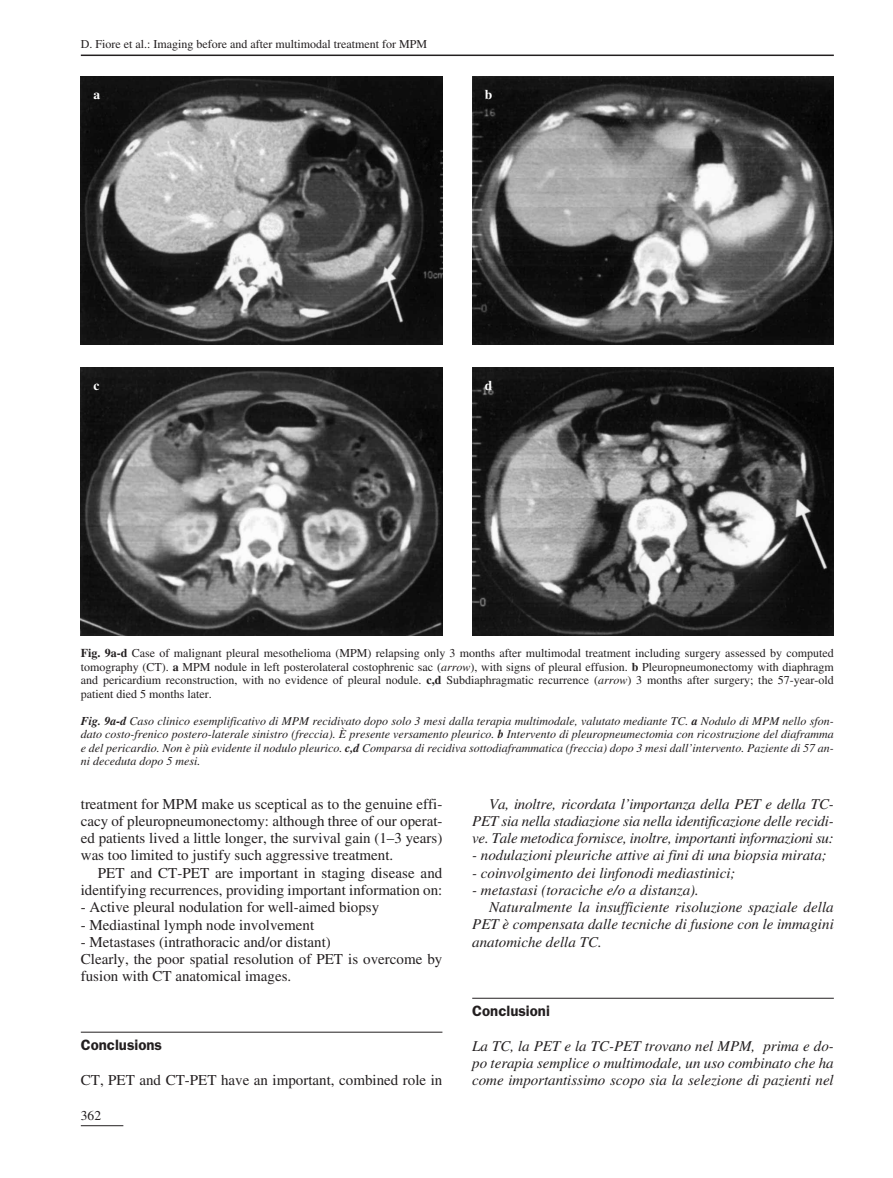
<style>
.page{position:relative;width:893px;height:1178px;background:#fff}
.page>*{position:absolute;margin:0;border:0;box-sizing:border-box;transform-origin:0 0}
.t1{font:italic 15px/17.2px "Times";color:#231f20;text-align:justify}
.t2{font:15px/17.2px "Times";color:#231f20;text-align:justify}
.t3{font:600 15px "Franklin Gothic";color:#231f20}
.t4{font:700 13.5px "Times";color:#fff}
.t5{font:13.5px "Times";color:#231f20}
.t6{font:12px/13.5px "Times";color:#231f20;text-align:justify}
.t7{font:italic 12px/13.5px "Times";color:#231f20;text-align:justify}
.s1{font-weight:700}
.s2{font-style:italic}
</style>
<div class="page">
<hr style="left:81px;top:1125px;width:42px;height:1px;background:#231f20">
<hr style="left:81px;top:55px;width:752px;height:1px;background:#231f20">
<img style="left:81px;top:77px;width:361px;height:267px">
<img style="left:472px;top:77px;width:361px;height:267px">
<img style="left:81px;top:367px;width:361px;height:268px">
<img style="left:472px;top:367px;width:361px;height:268px">
<hr style="left:81px;top:1031px;width:361px;height:1px;background:#231f20">
<hr style="left:472px;top:997px;width:361px;height:1px;background:#231f20">
<p class="t6" style="left:81px;top:39px;width:348px">D. Fiore et al.: Imaging before and after multimodal treatment for MPM</p>
<p class="t4" style="left:94px;top:89px;width:8px">a</p>
<p class="t4" style="left:485px;top:89px;width:9px">b</p>
<p class="t4" style="left:94px;top:380px;width:7px">c</p>
<p class="t4" style="left:485px;top:380px;width:9px">d</p>
<p class="t6" style="left:81px;top:647px;width:754px"><span class="s1">Fig. 9a-d</span> Case of malignant pleural mesothelioma (MPM) relapsing only 3 months after multimodal treatment including surgery assessed by computed tomography (CT). <span class="s1">a</span> MPM nodule in left posterolateral costophrenic sac (<span class="s2">arrow</span>), with signs of pleural effusion. <span class="s1">b</span> Pleuropneumonectomy with diaphragm and pericardium reconstruction, with no evidence of pleural nodule. <span class="s1">c,d</span> Subdiaphragmatic recurrence (<span class="s2">arrow</span>) 3 months after surgery; the 57-year-old patient died 5 months later.</p>
<p class="t7" style="left:81px;top:715px;width:754px"><span class="s1">Fig. 9a-d</span> Caso clinico esemplificativo di MPM recidivato dopo solo 3 mesi dalla terapia multimodale, valutato mediante TC. <span class="s1">a</span> Nodulo di MPM nello sfon&shy;dato costo-frenico postero-laterale sinistro (freccia). È presente versamento pleurico. <span class="s1">b</span> Intervento di pleuropneumectomia con ricostruzione del diaframma e del pericardio. Non è più evidente il nodulo pleurico. <span class="s1">c,d</span> Comparsa di recidiva sottodiaframmatica (freccia) dopo 3 mesi dall’intervento. Paziente di 57 an&shy;ni deceduta dopo 5 mesi.</p>
<p class="t2" style="left:81px;top:796px;width:363px">treatment for MPM make us sceptical as to the genuine effi&shy;cacy of pleuropneumonectomy: although three of our operat&shy;ed patients lived a little longer, the survival gain (1–3 years) was too limited to justify such aggressive treatment.</p>
<p class="t2" style="left:81px;top:865px;width:363px;text-align:right">PET and CT-PET are important in staging disease and identifying recurrences, providing important information on:</p>
<p class="t2" style="left:81px;top:900px;width:300px">- Active pleural nodulation for well-aimed biopsy</p>
<p class="t2" style="left:81px;top:917px;width:235px">- Mediastinal lymph node involvement</p>
<p class="t2" style="left:81px;top:934px;width:363px;text-align:left">- Metastases (intrathoracic and/or distant)<br>Clearly, the poor spatial resolution of PET is overcome by fusion with CT anatomical images.</p>
<p class="t1" style="left:472px;top:796px;width:363px;text-indent:17px">Va, inoltre, ricordata l’importanza della PET e della TC-PET sia nella stadiazione sia nella identificazione delle recidi&shy;ve. Tale metodica fornisce, inoltre, importanti informazioni su:</p>
<p class="t1" style="left:472px;top:848px;width:356px">- nodulazioni pleuriche attive ai fini di una biopsia mirata;</p>
<p class="t1" style="left:472px;top:865px;width:265px">- coinvolgimento dei linfonodi mediastinici;</p>
<p class="t1" style="left:472px;top:882px;width:228px">- metastasi (toraciche e/o a distanza).</p>
<p class="t1" style="left:489px;top:899px;width:346px">Naturalmente la insufficiente risoluzione spaziale della</p>
<p class="t1" style="left:472px;top:917px;width:363px">PET è compensata dalle tecniche di fusione con le immagini</p>
<p class="t1" style="left:472px;top:934px;width:131px">anatomiche della TC.</p>
<p class="t3" style="left:81px;top:1039px;width:83px">Conclusions</p>
<p class="t2" style="left:81px;top:1072px;width:363px">CT, PET and CT-PET have an important, combined role in</p>
<p class="t5" style="left:81px;top:1110px;width:22px">362</p>
<p class="t3" style="left:472px;top:1005px;width:79px">Conclusioni</p>
<p class="t1" style="left:472px;top:1038px;width:363px">La TC, la PET e la TC-PET trovano nel MPM, prima e do&shy;po terapia semplice o multimodale, un uso combinato che ha come importantissimo scopo sia la selezione di pazienti nel</p>
</div>
